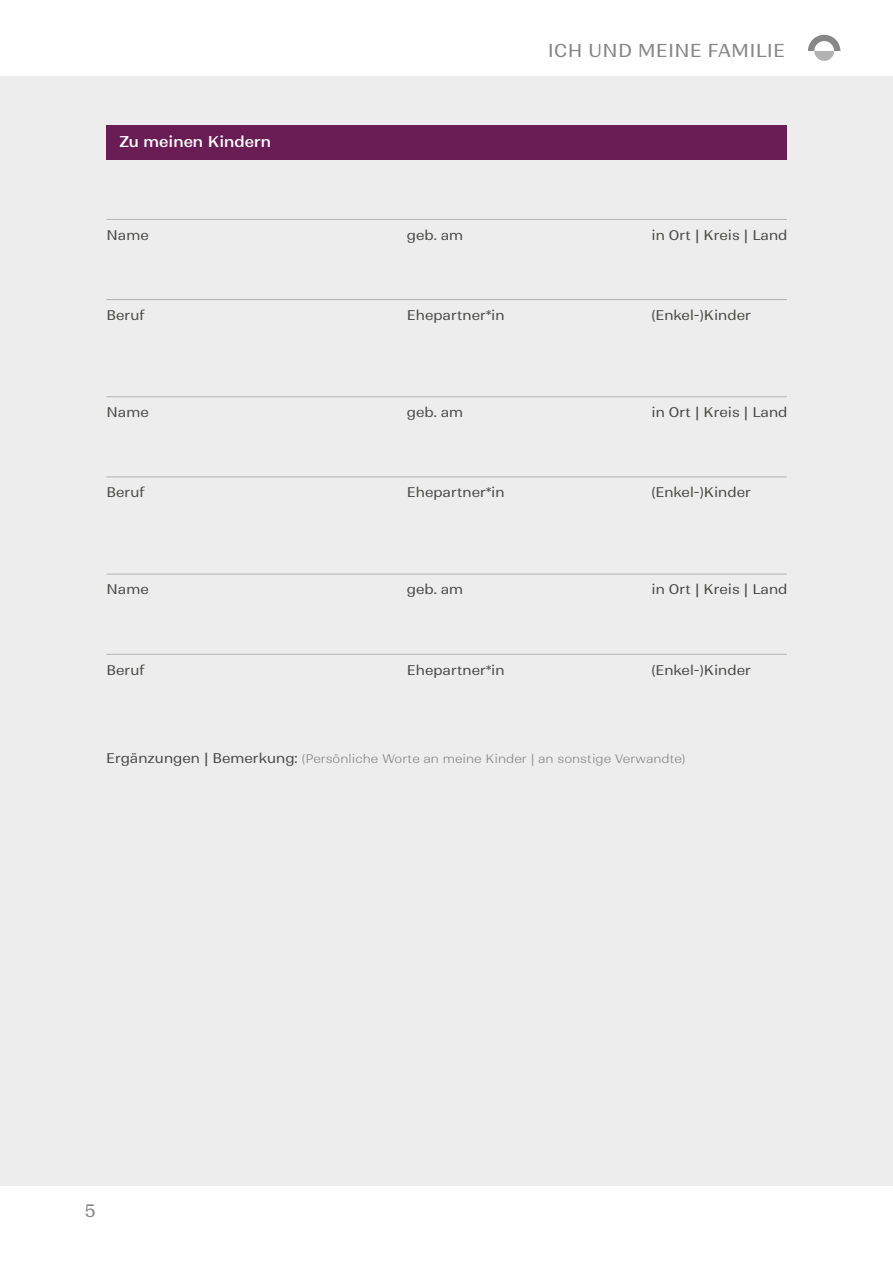
<style>
.page{position:relative;width:893px;height:1263px;background:#fff}
.page>*{position:absolute;margin:0;border:0;box-sizing:border-box;transform-origin:0 0}
.t1{font:18px "Ranade";letter-spacing:.01em;color:#878787}
.t2{font:500 15px "Ranade";color:#fff}
.t3{font:13.5px "Ranade";color:#4a4a49}
.t4{font:300 12px "Ranade";color:#878787}
.s1{font-weight:400;font-size:13.5px;color:#4a4a49}
</style>
<div class="page">
<div style="left:0;top:77px;width:893px;height:1109px;background:#ededed"></div>
<svg style="left:808px;top:35px;width:32px;height:26px"></svg>
<hr style="left:107px;top:299px;width:680px;height:1px;background:#b3b2b2">
<hr style="left:107px;top:219px;width:680px;height:1px;background:#b3b2b2">
<hr style="left:107px;top:476px;width:680px;height:1px;background:#b3b2b2">
<hr style="left:107px;top:396px;width:680px;height:1px;background:#b3b2b2">
<hr style="left:107px;top:654px;width:680px;height:1px;background:#b3b2b2">
<hr style="left:107px;top:574px;width:680px;height:1px;background:#b3b2b2">
<div style="left:106px;top:125px;width:681px;height:34px;background:#6a1d55"></div>
<p class="t2" style="left:119px;top:133px;width:153px">Zu meinen Kindern</p>
<p class="t3" style="left:107px;top:226px;width:44px">Name</p>
<p class="t3" style="left:407px;top:226px;width:58px">geb. am</p>
<h1 class="t1" style="left:548px;top:39px;width:239px">ICH UND MEINE FAMILIE</h1>
<p class="t3" style="left:651px;top:226px;width:137px">in Ort | Kreis | Land</p>
<p class="t3" style="left:107px;top:306px;width:40px">Beruf</p>
<p class="t3" style="left:407px;top:306px;width:99px">Ehepartner*in</p>
<p class="t3" style="left:651px;top:306px;width:101px">(Enkel-)Kinder</p>
<p class="t3" style="left:107px;top:404px;width:44px">Name</p>
<p class="t3" style="left:407px;top:404px;width:58px">geb. am</p>
<p class="t3" style="left:651px;top:404px;width:137px">in Ort | Kreis | Land</p>
<p class="t3" style="left:107px;top:484px;width:40px">Beruf</p>
<p class="t3" style="left:407px;top:484px;width:99px">Ehepartner*in</p>
<p class="t3" style="left:651px;top:484px;width:101px">(Enkel-)Kinder</p>
<p class="t3" style="left:107px;top:581px;width:44px">Name</p>
<p class="t3" style="left:407px;top:581px;width:58px">geb. am</p>
<p class="t3" style="left:651px;top:581px;width:137px">in Ort | Kreis | Land</p>
<p class="t3" style="left:107px;top:661px;width:40px">Beruf</p>
<p class="t3" style="left:407px;top:661px;width:99px">Ehepartner*in</p>
<p class="t3" style="left:651px;top:661px;width:101px">(Enkel-)Kinder</p>
<p class="t4" style="left:106px;top:751px;width:581px"><span class="s1">Ergänzungen | Bemerkung:</span> (Persönliche Worte an meine Kinder | an sonstige Verwandte)</p>
<h1 class="t1" style="left:85px;top:1199px;width:12px">5</h1>
</div>
